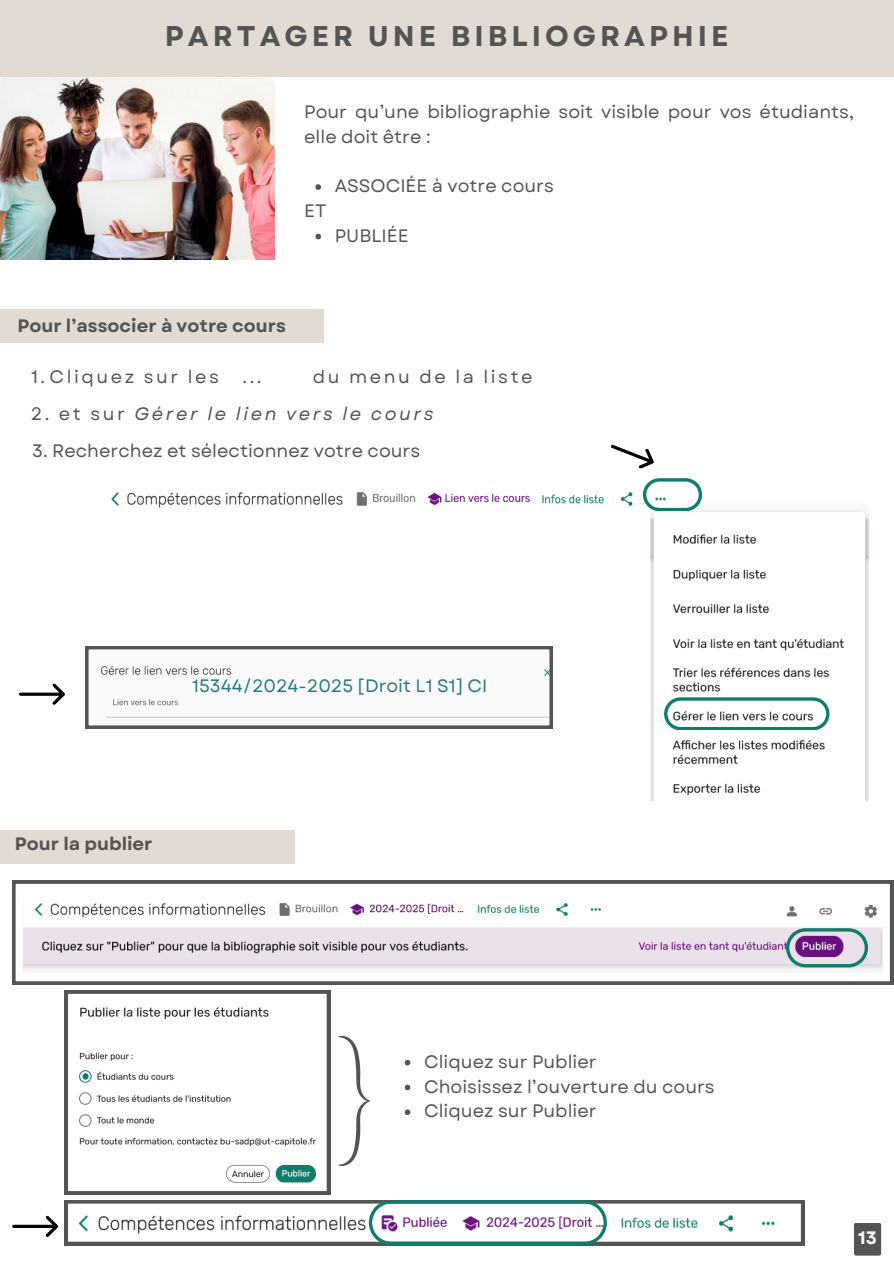
<style>
.page{position:relative;width:894px;height:1264px;background:#fff}
.page>*{position:absolute;margin:0;border:0;box-sizing:border-box;transform-origin:0 0}
.t1{font:700 28.5px "Garet";letter-spacing:.14em;color:#545454}
.t2{font:18px/24.8px "Garet";color:#545454}
.t3{font:700 18px "Garet";color:#545454}
.t4{font:18px "Garet";letter-spacing:.14em;color:#545454}
.t5{font:italic 18px "Garet";letter-spacing:.14em;color:#545454}
.t6{font:18px "Garet";color:#297882}
.t7{font:700 18px "Garet";color:#faf7f5}
.s1{font-style:normal}
</style>
<div class="page">
<div style="left:853px;top:1222px;width:27px;height:33px;background:#545454;border-radius:2px"></div>
<svg style="left:12px;top:880px;width:881px;height:104px"></svg>
<img style="left:23px;top:891px;width:863px;height:82px">
<svg style="left:785px;top:928px;width:82px;height:39px;background:#9d96b4"></svg>
<svg style="left:12px;top:1215px;width:46px;height:21px"></svg>
<svg style="left:65px;top:1200px;width:739px;height:44px"></svg>
<img style="left:0;top:77px;width:274px;height:182px">
<div style="left:0;top:830px;width:295px;height:33px;background:#e1dbd3"></div>
<svg style="left:65px;top:990px;width:265px;height:204px"></svg>
<svg style="left:338px;top:1035px;width:32px;height:130px"></svg>
<svg style="left:404px;top:1059px;width:6px;height:6px"></svg>
<svg style="left:404px;top:1084px;width:6px;height:6px"></svg>
<svg style="left:404px;top:1109px;width:6px;height:6px"></svg>
<img style="left:650px;top:494px;width:217px;height:306px">
<img style="left:111px;top:492px;width:522px;height:16px">
<svg style="left:642px;top:478px;width:59px;height:33px"></svg>
<svg style="left:664px;top:697px;width:165px;height:33px"></svg>
<svg style="left:85px;top:646px;width:467px;height:82px"></svg>
<svg style="left:19px;top:683px;width:46px;height:22px"></svg>
<div style="left:0;top:309px;width:324px;height:33px;background:#e1dbd3"></div>
<div style="left:0;top:0;width:892px;height:77px;background:#e1dbd3"></div>
<svg style="left:315px;top:184px;width:6px;height:6px"></svg>
<svg style="left:315px;top:234px;width:6px;height:5px"></svg>
<svg style="left:611px;top:444px;width:43px;height:25px"></svg>
<p class="t1" style="left:165px;top:16px;width:564px">PARTAGER UNE BIBLIOGRAPHIE</p>
<h3 class="t2" style="left:304px;top:99px;width:551px">Pour qu’une bibliographie soit visible pour vos étudiants, elle doit être :</h3>
<p class="t2" style="left:334px;top:173px;width:220px">ASSOCIÉE à votre cours</p>
<p class="t2" style="left:304px;top:198px;width:24px">ET</p>
<p class="t2" style="left:334px;top:223px;width:75px">PUBLIÉE</p>
<p class="t3" style="left:17px;top:313px;width:270px">Pour l’associer à votre cours</p>
<p class="t4" style="left:31px;top:364px;width:189px">1.Cliquez sur les</p>
<p class="t2" style="left:242px;top:364px;width:20px">...</p>
<p class="t4" style="left:313px;top:364px;width:221px">du menu de la liste</p>
<p class="t5" style="left:31px;top:400px;width:404px"><span class="s1">2. et sur</span> Gérer le lien vers le cours</p>
<p class="t2" style="left:32px;top:438px;width:389px">3. Recherchez et sélectionnez votre cours</p>
<p class="t6" style="left:192px;top:672px;width:297px">15344/2024-2025 [Droit L1 S1] CI</p>
<p class="t3" style="left:15px;top:830px;width:139px">Pour la publier</p>
<h3 class="t2" style="left:424px;top:1049px;width:174px">Cliquez sur Publier</h3>
<p class="t2" style="left:424px;top:1073px;width:292px">Choisissez l’ouverture du cours</p>
<p class="t2" style="left:424px;top:1098px;width:174px">Cliquez sur Publier</p>
<h1 class="t7" style="left:857px;top:1224px;width:21px">13</h1>
</div>
